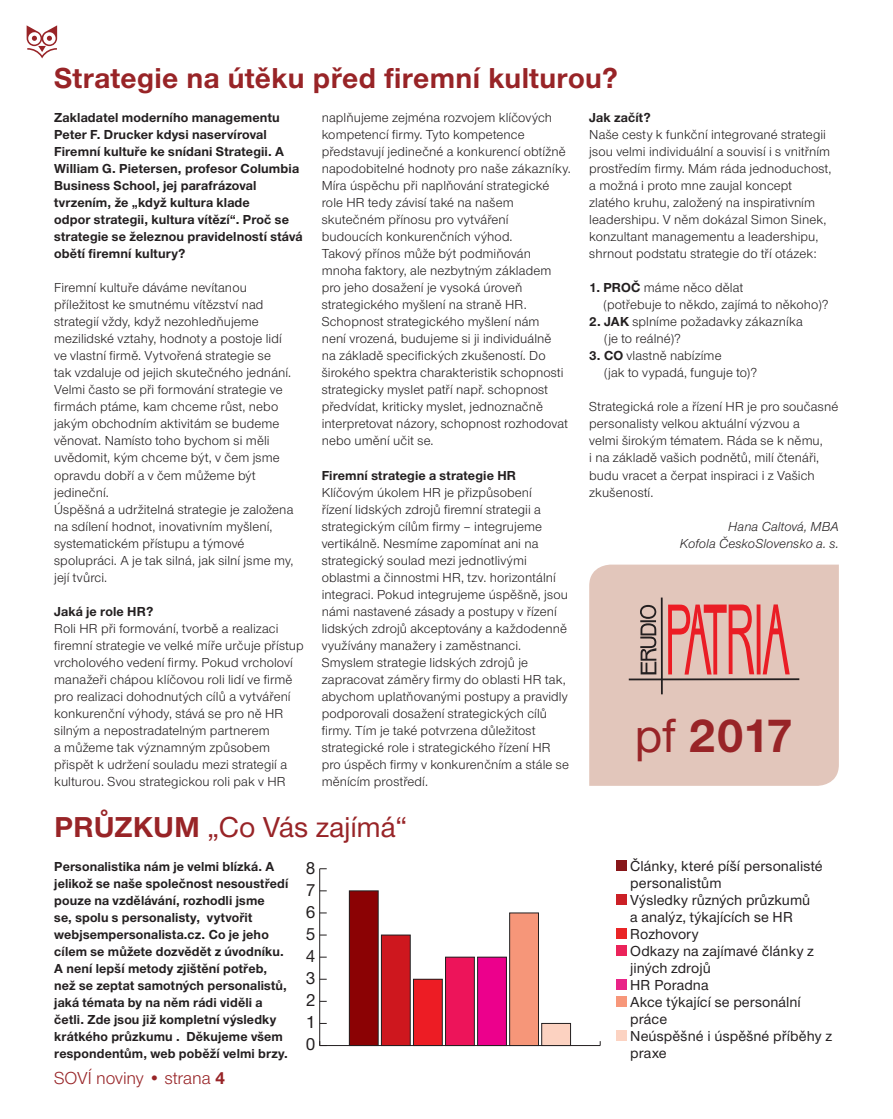
<style>
.page{position:relative;width:893px;height:1119px;background:#fff}
.page>*{position:absolute;margin:0;border:0;box-sizing:border-box;transform-origin:0 0}
.t1{font:700 49.5px "Nimbus Sans Novus TOT";color:#982427}
.t2{font:700 29.85px "Nimbus Sans Novus TOT";letter-spacing:.015em;color:#982427}
.t3{font:500 29.85px "Nimbus Sans Novus TOT";letter-spacing:-.005em;color:#982427}
.t4{font:18px "Nimbus Sans Novus TOT";color:#982427}
.t5{font:500 18px "Nimbus Sans Novus TOT";color:#231f20}
.t6{font:500 15px/17px "Nimbus Sans Novus TOT";letter-spacing:.005em;color:#231f20}
.t7{font:13.5px/17px "Nimbus Sans Novus TOT";letter-spacing:.01em;color:#231f20}
.t8{font:700 13.5px/17px "Nimbus Sans Novus TOT";letter-spacing:.01em;color:#231f20}
.t9{font:italic 13.5px/17px "Nimbus Sans Novus TOT";letter-spacing:.005em;color:#231f20;text-align:right}
.s1{font-weight:700}
.s2{font-weight:500}
</style>
<div class="page">
<div style="left:589px;top:564px;width:250px;height:221px;background:#e2c6bb"></div>
<svg style="left:27px;top:25px;width:30px;height:33px"></svg>
<hr style="left:320px;top:1044px;width:280px;height:1px;background:#231f20">
<hr style="left:319px;top:868px;width:1px;height:177px;background:#231f20">
<svg style="left:319px;top:1040px;width:8px;height:5px"></svg>
<div style="left:542px;top:1023px;width:29px;height:22px;background:#fcd2c1"></div>
<div style="left:541px;top:1023px;width:30px;height:22px;border:1px solid #231f20"></div>
<div style="left:510px;top:912px;width:28px;height:133px;background:#f69679"></div>
<div style="left:509px;top:912px;width:30px;height:133px;border:1px solid #231f20"></div>
<div style="left:478px;top:957px;width:28px;height:88px;background:#ec008c"></div>
<div style="left:477px;top:956px;width:30px;height:89px;border:1px solid #231f20"></div>
<div style="left:445px;top:957px;width:29px;height:88px;background:#ed145a"></div>
<div style="left:445px;top:956px;width:30px;height:89px;border:1px solid #231f20"></div>
<div style="left:413px;top:979px;width:29px;height:66px;background:#ed1c24"></div>
<div style="left:413px;top:978px;width:29px;height:67px;border:1px solid #231f20"></div>
<div style="left:381px;top:934px;width:29px;height:111px;background:#ce171e"></div>
<div style="left:381px;top:934px;width:29px;height:111px;border:1px solid #231f20"></div>
<div style="left:349px;top:890px;width:29px;height:155px;background:#8b0204"></div>
<div style="left:349px;top:890px;width:29px;height:155px;border:1px solid #231f20"></div>
<div style="left:616px;top:860px;width:10px;height:10px;background:#871619"></div>
<div style="left:616px;top:894px;width:10px;height:10px;background:#cb2026"></div>
<div style="left:616px;top:928px;width:10px;height:10px;background:#e92426"></div>
<div style="left:616px;top:945px;width:10px;height:10px;background:#eb235a"></div>
<div style="left:616px;top:979px;width:10px;height:10px;background:#e92387"></div>
<div style="left:616px;top:996px;width:10px;height:10px;background:#f7977a"></div>
<div style="left:616px;top:1030px;width:10px;height:10px;background:#fcd3c2"></div>
<svg style="left:668px;top:604px;width:86px;height:70px;background:#e58783"></svg>
<svg style="left:757px;top:604px;width:4px;height:70px"></svg>
<svg style="left:763px;top:604px;width:27px;height:70px;background:#e4938e"></svg>
<hr style="left:661px;top:597px;width:2px;height:97px;background:#231f20">
<hr style="left:629px;top:678px;width:170px;height:2px;background:#231f20">
<svg style="left:640px;top:605px;width:16px;height:69px"></svg>
<h2 class="t2" style="left:54px;top:66px;width:565px">Strategie na útěku před firemní kulturou?</h2>
<p class="t8" style="left:589px;top:110px;width:63px">Jak začít?</p>
<p class="t7" style="left:589px;top:127px;width:244px">Naše cesty k funkční integrované strategii jsou velmi individuální a souvisí i s vnitřním prostředím firmy. Mám ráda jednoduchost, a možná i proto mne zaujal koncept zlatého kruhu, založený na inspirativním leadershipu. V něm dokázal Simon Sinek, konzultant managementu a leadershipu, shrnout podstatu strategie do tří otázek:</p>
<p class="t7" style="left:603px;top:280px;width:226px;text-indent:-14px"><span class="s1">1. PROČ</span> máme něco dělat<br>(potřebuje to někdo, zajímá to někoho)?</p>
<p class="t7" style="left:604px;top:314px;width:200px;text-indent:-15px"><span class="s1">2. JAK</span> splníme požadavky zákazníka (je to reálné)?</p>
<p class="t7" style="left:604px;top:348px;width:155px;text-indent:-15px"><span class="s1">3. CO</span> vlastně nabízíme<br>(jak to vypadá, funguje to)?</p>
<p class="t7" style="left:589px;top:399px;width:251px">Strategická role a řízení HR je pro současné personalisty velkou aktuální výzvou a<br>velmi širokým tématem. Ráda se k němu,<br>i na základě vašich podnětů, milí čtenáři, budu vracet a čerpat inspiraci i z Vašich zkušeností.</p>
<p class="t9" style="left:680px;top:518px;width:160px">Hana Caltová, MBA<br>Kofola ČeskoSlovensko a. s.</p>
<p class="t8" style="left:54px;top:110px;width:250px">Zakladatel moderního managementu Peter F. Drucker kdysi naservíroval Firemní kultuře ke snídani Strategii. A William G. Pietersen, profesor Columbia Business School, jej parafrázoval tvrzením, že „když kultura klade<br>odpor strategii, kultura vítězí“. Proč se strategie se železnou pravidelností stává obětí firemní kultury?</p>
<p class="t7" style="left:54px;top:280px;width:241px">Firemní kultuře dáváme nevítanou příležitost ke smutnému vítězství nad strategií vždy, když nezohledňujeme mezilidské vztahy, hodnoty a postoje lidí ve vlastní firmě. Vytvořená strategie se<br>tak vzdaluje od jejich skutečného jednání.<br>Velmi často se při formování strategie ve firmách ptáme, kam chceme růst, nebo jakým obchodním aktivitám se budeme věnovat. Namísto toho bychom si měli uvědomit, kým chceme být, v čem jsme opravdu dobří a v čem můžeme být jedineční.<br>Úspěšná a udržitelná strategie je založena na sdílení hodnot, inovativním myšlení, systematickém přístupu a týmové spolupráci. A je tak silná, jak silní jsme my, její tvůrci.</p>
<p class="t8" style="left:54px;top:603px;width:101px">Jaká je role HR?</p>
<p class="t7" style="left:54px;top:620px;width:251px">Roli HR při formování, tvorbě a realizaci firemní strategie ve velké míře určuje přístup vrcholového vedení firmy. Pokud vrcholoví manažeři chápou klíčovou roli lidí ve firmě pro realizaci dohodnutých cílů a vytváření konkurenční výhody, stává se pro ně HR silným a nepostradatelným partnerem<br>a můžeme tak významným způsobem přispět k udržení souladu mezi strategií a kulturou. Svou strategickou roli pak v HR</p>
<p class="t7" style="left:322px;top:110px;width:251px">naplňujeme zejména rozvojem klíčových kompetencí firmy. Tyto kompetence představují jedinečné a konkurencí obtížně napodobitelné hodnoty pro naše zákazníky.<br>Míra úspěchu při naplňování strategické role HR tedy závisí také na našem skutečném přínosu pro vytváření budoucích konkurenčních výhod.<br>Takový přínos může být podmiňován mnoha faktory, ale nezbytným základem pro jeho dosažení je vysoká úroveň strategického myšlení na straně HR.<br>Schopnost strategického myšlení nám<br>není vrozená, budujeme si ji individuálně<br>na základě specifických zkušeností. Do širokého spektra charakteristik schopnosti strategicky myslet patří např. schopnost předvídat, kriticky myslet, jednoznačně interpretovat názory, schopnost rozhodovat nebo umění učit se.</p>
<p class="t8" style="left:322px;top:467px;width:196px">Firemní strategie a strategie HR</p>
<p class="t7" style="left:322px;top:484px;width:249px">Klíčovým úkolem HR je přizpůsobení<br>řízení lidských zdrojů firemní strategii a strategickým cílům firmy – integrujeme vertikálně. Nesmíme zapomínat ani na strategický soulad mezi jednotlivými oblastmi a činnostmi HR, tzv. horizontální integraci. Pokud integrujeme úspěšně, jsou námi nastavené zásady a postupy v řízení lidských zdrojů akceptovány a každodenně využívány manažery i zaměstnanci.<br>Smyslem strategie lidských zdrojů je zapracovat záměry firmy do oblasti HR tak, abychom uplatňovanými postupy a pravidly podporovali dosažení strategických cílů firmy. Tím je také potvrzena důležitost strategické role i strategického řízení HR pro úspěch firmy v konkurenčním a stále se měnícím prostředí.</p>
<h1 class="t1" style="left:634px;top:715px;width:161px"><span class="s2">pf</span> 2017</h1>
<h2 class="t3" style="left:55px;top:815px;width:354px"><span class="s1">PRŮZKUM</span> „Co Vás zajímá“</h2>
<p class="t8" style="left:54px;top:859px;width:262px">Personalistika nám je velmi blízká. A jelikož se naše společnost nesoustředí pouze na vzdělávání, rozhodli jsme<br>se, spolu s personalisty, vytvořit webjsempersonalista.cz. Co je jeho<br>cílem se můžete dozvědět z úvodníku.<br>A není lepší metody zjištění potřeb,<br>než se zeptat samotných personalistů,<br>jaká témata by na něm rádi viděli a<br>četli. Zde jsou již kompletní výsledky krátkého průzkumu . Děkujeme všem respondentům, web poběží velmi brzy. <sup>0</sup></p>
<h3 class="t5" style="left:306px;top:860px;width:11px">8</h3>
<p class="t6" style="left:630px;top:858px;width:203px">Články, které píší personalisté personalistům<br>Výsledky různých průzkumů<br>a analýz, týkajících se HR<br>Rozhovory<br>Odkazy na zajímavé články z jiných zdrojů<br>HR Poradna<br>Akce týkající se personální práce<br>Neúspěšné i úspěšné příběhy z praxe</p>
<h3 class="t5" style="left:306px;top:882px;width:11px">7</h3>
<h3 class="t5" style="left:306px;top:904px;width:11px">6</h3>
<h3 class="t5" style="left:306px;top:926px;width:11px">5</h3>
<h3 class="t5" style="left:306px;top:948px;width:11px">4</h3>
<h3 class="t5" style="left:306px;top:970px;width:11px">3</h3>
<h3 class="t5" style="left:306px;top:993px;width:11px">2</h3>
<h3 class="t5" style="left:306px;top:1015px;width:11px">1</h3>
<h3 class="t4" style="left:54px;top:1070px;width:173px">SOVÍ noviny • strana <span class="s1">4</span></h3>
</div>
